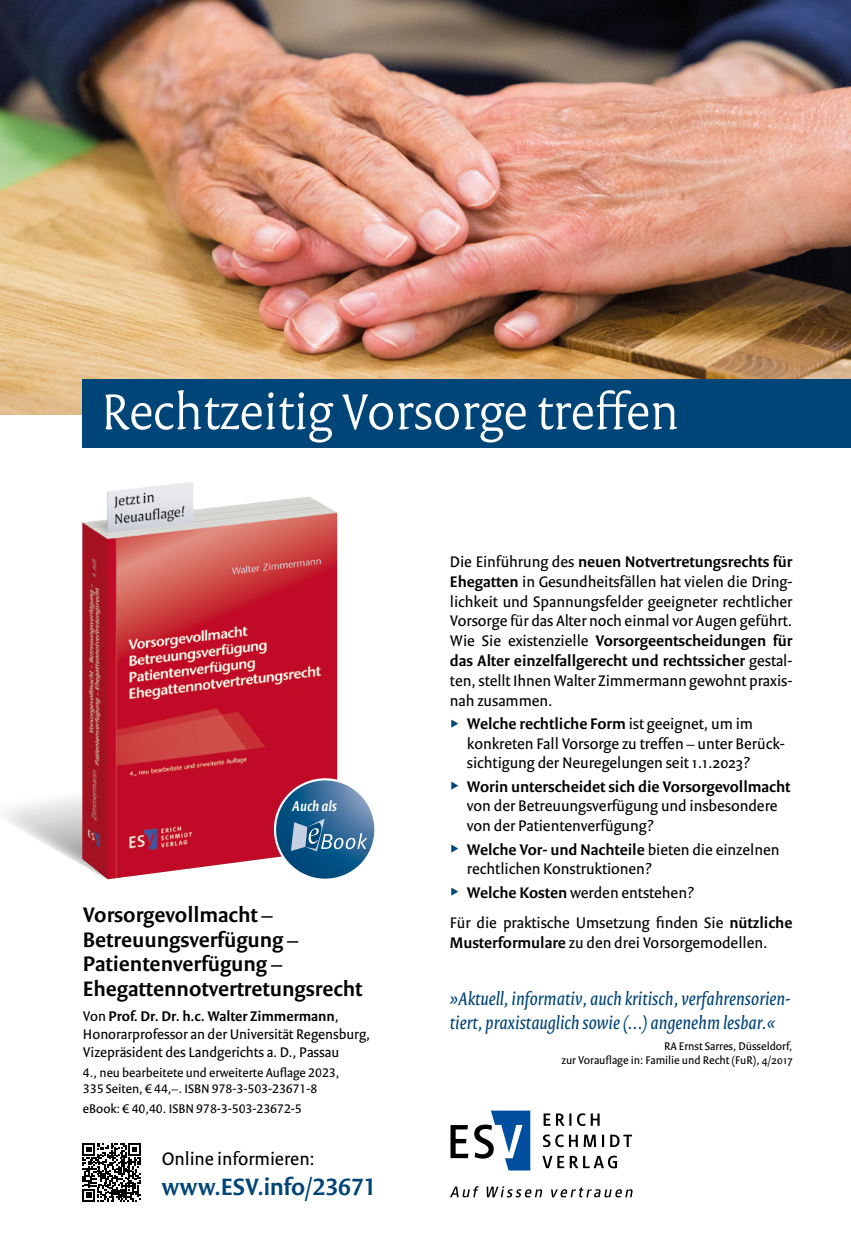
<style>
.page{position:relative;width:851px;height:1234px;background:#fff}
.page>*{position:absolute;margin:0;border:0;box-sizing:border-box;transform-origin:0 0}
.Headline_1{font:300 54px "Versa Pro";letter-spacing:-.005em;color:#fff}
.Bestell-Link{font:600 25.5px "Versa Sans Pro";letter-spacing:-.005em;color:#004577}
.Bibliografie_Titel{font:600 22.5px/24.8px "Versa Sans Pro";color:#000}
.Zitat{font:italic 19.5px/23.4px "Versa Pro";letter-spacing:.005em;color:#004577}
.Bestell-Link-2{font:19.5px "Versa Sans Pro";color:#000}
.Fließtext{font:16.5px/19.8px "Versa Sans Pro";color:#000}
.t1{font:italic 600 15.15px "Versa Sans Pro";letter-spacing:.005em;color:#fff}
.Bibliografie_Autor{font:15px/18px "Versa Sans Pro";color:#000}
.Bibliografie{font:13.5px/16.2px "Versa Sans Pro";color:#000}
.Zitat_Autor{font:12px/13.2px "Versa Sans Pro";color:#000;text-align:right}
.s1{font-weight:600}
</style>
<div class="page">
<svg style="left:83px;top:1143px;width:58px;height:58px"></svg>
<img style="left:82px;top:482px;width:255px;height:397px">
<img style="left:0;top:0;width:850px;height:414px">
<svg style="left:542px;top:1155px;width:75px;height:12px"></svg>
<svg style="left:543px;top:1134px;width:89px;height:12px"></svg>
<svg style="left:543px;top:1113px;width:56px;height:12px"></svg>
<svg style="left:474px;top:1110px;width:56px;height:60px"></svg>
<svg style="left:450px;top:1125px;width:18px;height:32px"></svg>
<svg style="left:450px;top:1186px;width:182px;height:11px"></svg>
<svg style="left:275px;top:779px;width:100px;height:100px"></svg>
<svg style="left:6px;top:774px;width:361px;height:103px"></svg>
<div style="left:83px;top:379px;width:767px;height:68px;background:#004577"></div>
<p class="Headline_1" style="left:101px;top:379px;width:579px">Rechtzeitig Vorsorge treffen</p>
<p class="t1" style="left:292px;top:797px;width:46px">Auch als</p>
<p class="Bibliografie_Titel" style="left:83px;top:901px;width:281px">Vorsorgevollmacht –<br>Betreuungsverfügung –<br>Patientenverfügung –<br>Ehegattennotvertretungsrecht</p>
<p class="Bibliografie_Autor" style="left:83px;top:1006px;width:289px">Von <span class="s1">Prof. Dr. Dr. h.c. Walter Zimmermann</span>,<br>Honorarprofessor an der Universität Regensburg,<br>Vizepräsident des Landgerichts a. D., Passau</p>
<p class="Bibliografie" style="left:83px;top:1063px;width:258px">4., neu bearbeitete und erweiterte Auflage 2023,<br>335 Seiten, € 44,–. ISBN 978-3-503-23671-8</p>
<p class="Bibliografie" style="left:83px;top:1099px;width:220px">eBook: € 40,40. ISBN 978-3-503-23672-5</p>
<p class="Bestell-Link-2" style="left:162px;top:1146px;width:155px">Online informieren:</p>
<p class="Bestell-Link" style="left:162px;top:1170px;width:216px">www.ESV.info/23671</p>
<p class="Fließtext" style="left:450px;top:551px;width:344px;text-align:justify">Die Einführung des <span class="s1">neuen Notvertretungsrechts für Ehegatten</span> in Gesundheitsfällen hat vielen die Dring&shy;lichkeit und Spannungsfelder geeigneter rechtlicher Vorsorge für das Alter noch einmal vor Augen geführt.<br>Wie Sie existenzielle <span class="s1">Vorsorgeentscheidungen für das Alter einzelfallgerecht und rechtssicher</span> gestal&shy;ten, stellt Ihnen Walter Zimmermann gewohnt praxis&shy;nah zusammen.</p>
<p class="Fließtext" style="left:467px;top:713px;width:319px"><span class="s1">Welche rechtliche Form</span> ist geeignet, um im konkreten Fall Vorsorge zu treffen – unter Berück&shy;sichtigung der Neuregelungen seit 1.1.2023?</p>
<p class="Fließtext" style="left:467px;top:776px;width:325px"><span class="s1">Worin unterscheidet sich die Vorsorgevollmacht </span>von der Betreuungsverfügung und insbesondere von der Patientenverfügung?</p>
<p class="Fließtext" style="left:467px;top:839px;width:314px"><span class="s1">Welche Vor- und Nachteile</span> bieten die einzelnen rechtlichen Konstruktionen?</p>
<p class="Fließtext" style="left:467px;top:882px;width:229px"><span class="s1">Welche Kosten</span> werden entstehen?</p>
<p class="Fließtext" style="left:450px;top:912px;width:344px">Für die praktische Umsetzung finden Sie <span class="s1">nützliche<br>Musterformulare</span> zu den drei Vorsorgemodellen.</p>
<p class="Zitat" style="left:450px;top:986px;width:342px">»Aktuell, informativ, auch kritisch, verfahrensorien&shy;tiert, praxistauglich sowie (...) angenehm lesbar.«</p>
<p class="Zitat_Autor" style="left:561px;top:1039px;width:232px">RA Ernst Sarres, Düsseldorf,<br>zur Vorauflage in: Familie und Recht (FuR), 4/2017</p>
</div>
